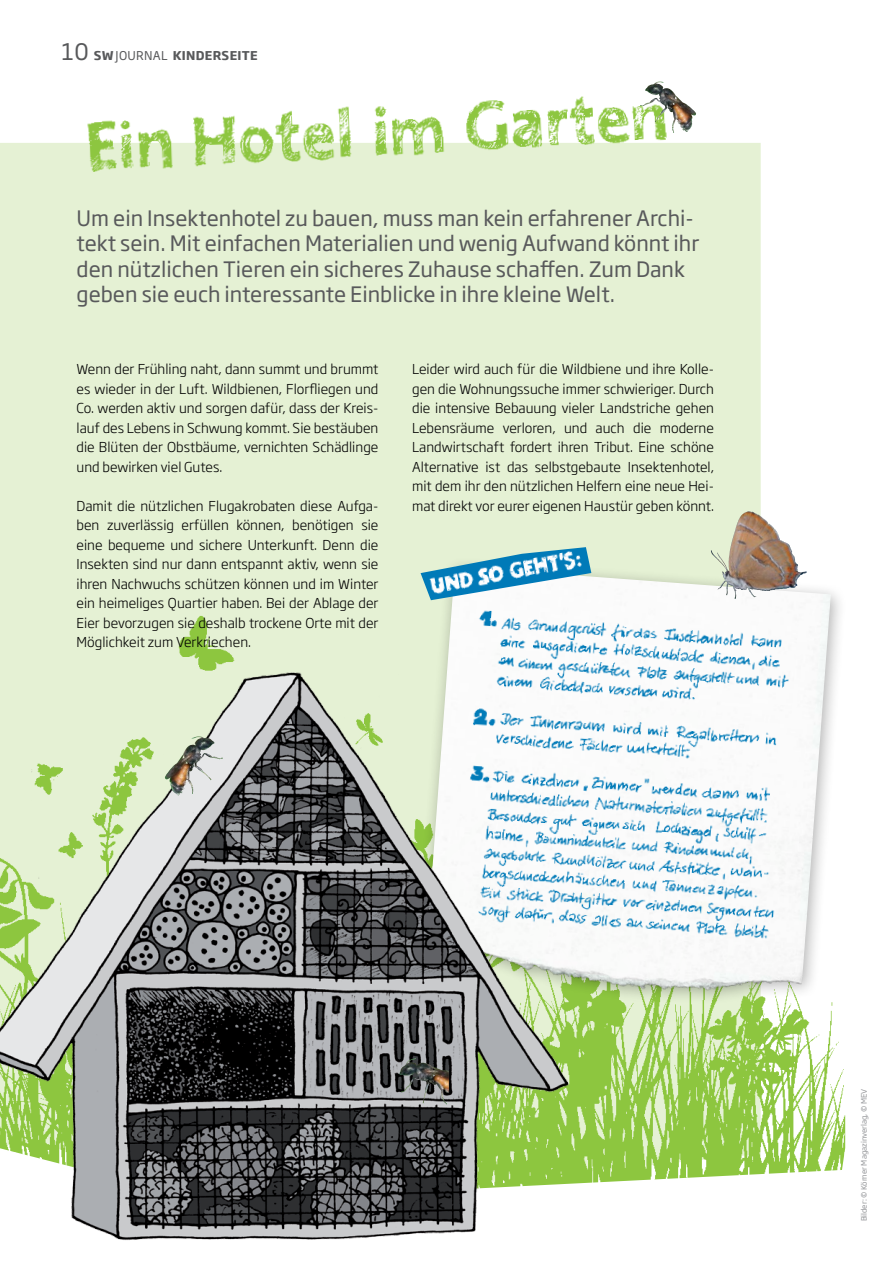
<style>
.page{position:relative;width:893px;height:1263px;background:#fff}
.page>*{position:absolute;margin:0;border:0;box-sizing:border-box;transform-origin:0 0}
.t1{font:22.5px "Soho Gothic Pro";color:#58595b}
.t2{font:21px/25.2px "Soho Gothic Pro";color:#58595b}
.t3{font:300 13.5px/19.5px "Soho Gothic Pro";color:#000;text-align:justify}
.t4{font:700 12px "Soho Gothic Pro";letter-spacing:.025em;color:#58595b}
.t5{font:7.5px "Soho Gothic Pro";color:#939598}
.s1{font-weight:700;font-size:12px}
.s2{font-weight:400}
</style>
<div class="page">
<div style="left:0;top:143px;width:761px;height:436px;background:#e5f1d4"></div>
<img style="left:0;top:579px;width:845px;height:605px">
<img style="left:68px;top:81px;width:605px;height:108px">
<img style="left:640px;top:82px;width:34px;height:51px">
<div style="left:415px;top:556px;width:432px;height:450px;background:#000;opacity:.3"></div>
<img style="left:423px;top:566px;width:408px;height:455px">
<img style="left:427px;top:583px;width:415px;height:377px">
<svg style="left:421px;top:547px;width:170px;height:53px"></svg>
<img style="left:427px;top:546px;width:160px;height:51px">
<img style="left:0;top:656px;width:579px;height:584px">
<img style="left:165px;top:736px;width:37px;height:60px">
<img style="left:399px;top:1058px;width:48px;height:46px">
<img style="left:724px;top:511px;width:25px;height:61px">
<h1 class="t1" style="left:62px;top:34px;width:40px">10 <span class="s1">SW</span></h1>
<p class="t4" style="left:116px;top:46px;width:144px"><span class="s2">Journal</span> KINDERSEITE</p>
<p class="t2" style="left:77px;top:205px;width:624px">Um ein I nsektenhotel zu bauen, muss man kein erfahrener Archi&shy;tekt sein. Mit einfachen Materialien und wenig Aufwand könnt ihr den nützlichen Tieren ein sicheres Zuhause schaffen. Zum Dank geben sie euch interessante Einblicke in ihre kleine Welt.</p>
<p class="t3" style="left:77px;top:358px;width:303px">Wenn der Frühling naht, dann summt und brummt es wieder in der Luft. Wildbienen, Florfliegen und Co. werden aktiv und sorgen dafür, dass der Kreis&shy;lauf des Lebens in Schwung kommt. Sie bestäuben die Blüten der Obstbäume, vernichten Schädlinge und bewirken viel Gutes.</p>
<p class="t3" style="left:77px;top:495px;width:303px">Damit die nützlichen Flugakrobaten diese Aufga&shy;ben zuverlässig erfüllen können, benötigen sie eine bequeme und sichere Unterkunft. Denn die Insekten sind nur dann entspannt aktiv, wenn sie ihren Nachwuchs schützen können und im Winter ein heimeliges Quartier haben. Bei der Ablage der Eier bevorzugen sie deshalb trockene Orte mit der Möglichkeit zum Verkriechen.</p>
<p class="t3" style="left:412px;top:358px;width:303px">Leider wird auch für die Wildbiene und ihre Kolle&shy;gen die Wohnungssuche immer schwieriger. Durch die intensive Bebauung vieler Landstriche gehen Lebensräume verloren, und auch die moderne Landwirtschaft fordert ihren Tribut. Eine schöne Alternative ist das selbstgebaute Insektenhotel, mit dem ihr den nützlichen Helfern eine neue Hei&shy;mat direkt vor eurer eigenen Haustür geben könnt.</p>
<p class="t5" style="left:858px;top:1221px;width:134px;rotate:-90deg">Bilder: © Körner Magazinverlag, © MEV</p>
</div>
